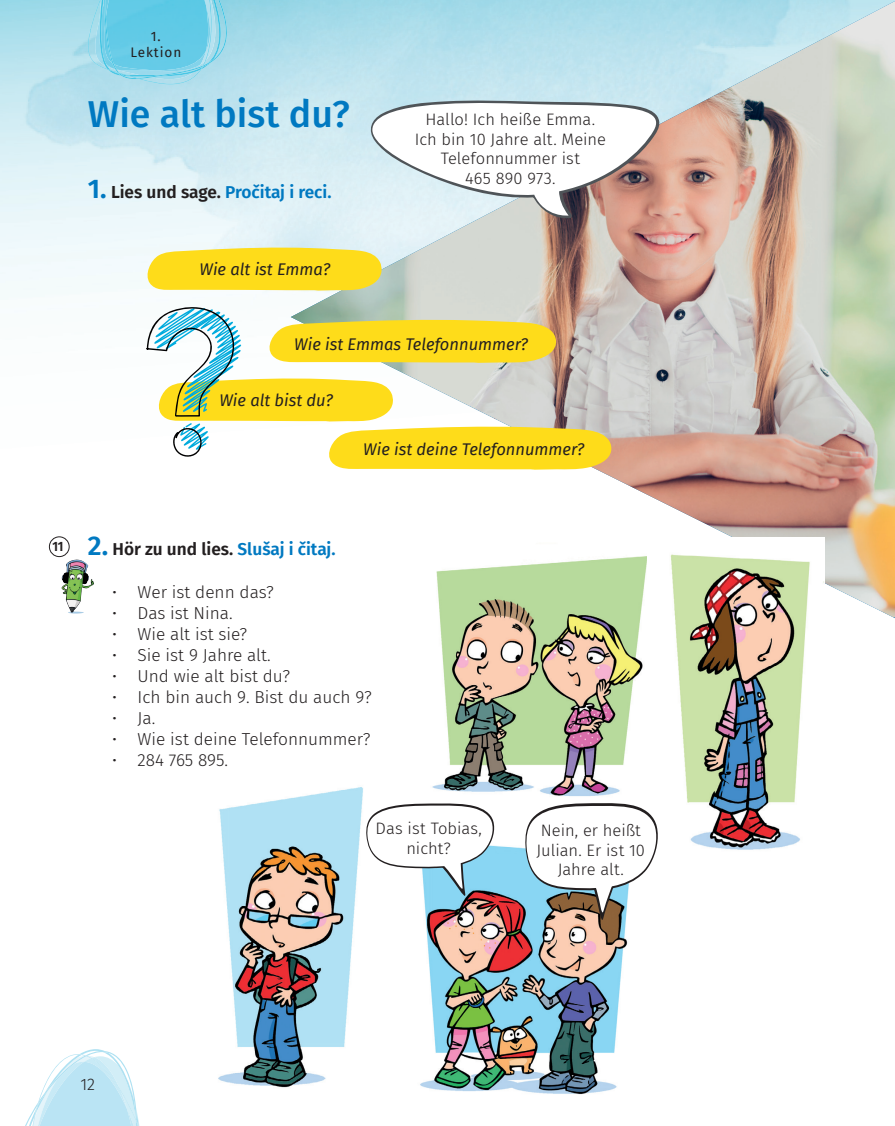
<style>
.page{position:relative;width:895px;height:1126px;background:#fff}
.page>*{position:absolute;margin:0;border:0;box-sizing:border-box;transform-origin:0 0}
.t1{font:500 37.5px "Fira Sans";color:#0079c1}
.t2{font:300 17.25px "Fira Sans";color:#231f20}
.t3{font:600 17.25px "Fira Sans";color:#0079c1}
.t4{font:600 17.25px "Fira Sans";color:#231f20}
.t5{font:300 16.5px/19.5px "Fira Sans";color:#231f20;text-align:center}
.t6{font:italic 16.5px "Fira Sans";color:#231f20}
.t7{font:13.5px/16.2px "Fira Sans";letter-spacing:.07em;color:#231f20;text-align:center}
.t8{font:600 13.5px "Fira Sans Condensed";color:#231f20}
.s1{font-size:27px}
.s2{color:#231f20}
.s3{font-size:27px;color:#0079c1}
.s4{color:#0079c1}
</style>
<div class="page">
<svg style="left:25px;top:1049px;width:115px;height:77px"></svg>
<img style="left:212px;top:0;width:15px;height:79px">
<img style="left:87px;top:0;width:125px;height:84px">
<img style="left:61px;top:560px;width:15px;height:38px">
<div style="left:49px;top:536px;width:21px;height:21px;border:1px solid #231f20;border-radius:50%"></div>
<img style="left:291px;top:0;width:603px;height:617px">
<svg style="left:144px;top:247px;width:238px;height:44px;background:#fade36"></svg>
<img style="left:218px;top:787px;width:145px;height:301px">
<img style="left:420px;top:846px;width:208px;height:249px">
<img style="left:412px;top:541px;width:235px;height:255px">
<img style="left:647px;top:538px;width:176px;height:312px">
<svg style="left:146px;top:306px;width:465px;height:164px"></svg>
<svg style="left:367px;top:100px;width:303px;height:120px"></svg>
<svg style="left:366px;top:803px;width:129px;height:101px"></svg>
<svg style="left:524px;top:803px;width:135px;height:125px"></svg>
<p class="t7" style="left:130px;top:28px;width:52px">1.<br>Lektion</p>
<h1 class="t1" style="left:88px;top:84px;width:263px">Wie alt bist du?</h1>
<p class="t3" style="left:88px;top:177px;width:245px"><span class="s1">1.</span> <span class="s2">Lies und sage.</span> Pročitaj i reci.</p>
<p class="t6" style="left:199px;top:257px;width:132px">Wie alt ist Emma?</p>
<p class="t5" style="left:414px;top:110px;width:193px">Hallo! Ich heiße Emma.<br>Ich bin 10 Jahre alt. Meine<br>Telefonnummer ist<br>465 890 973.</p>
<p class="t6" style="left:294px;top:332px;width:235px">Wie ist Emmas Telefonnummer?</p>
<p class="t6" style="left:219px;top:387px;width:115px">Wie alt bist du?</p>
<p class="t6" style="left:363px;top:437px;width:222px">Wie ist deine Telefonnummer?</p>
<p class="t8" style="left:52px;top:536px;width:13px">11</p>
<p class="t4" style="left:88px;top:535px;width:249px"><span class="s3">2.</span> Hör zu und lies. <span class="s4">Slušaj i čitaj.</span></p>
<p class="t2" style="left:112px;top:580px;width:163px">• Wer ist denn das?</p>
<p class="t2" style="left:112px;top:601px;width:122px">• Das ist Nina.</p>
<p class="t2" style="left:112px;top:622px;width:137px">• Wie alt ist sie?</p>
<p class="t2" style="left:112px;top:643px;width:160px">• Sie ist 9 Jahre alt.</p>
<p class="t2" style="left:112px;top:664px;width:179px">• Und wie alt bist du?</p>
<p class="t2" style="left:112px;top:685px;width:261px">• Ich bin auch 9. Bist du auch 9?</p>
<p class="t2" style="left:112px;top:706px;width:45px">• Ja.</p>
<p class="t2" style="left:112px;top:727px;width:260px">• Wie ist deine Telefonnummer?</p>
<p class="t2" style="left:112px;top:748px;width:117px">• 284 765 895.</p>
<p class="t5" style="left:375px;top:819px;width:108px">Das ist Tobias, nicht?</p>
<p class="t5" style="left:536px;top:821px;width:110px">Nein, er heißt<br>Julian. Er ist 10<br>Jahre alt.</p>
<p class="t5" style="left:80px;top:1075px;width:16px">12</p>
</div>
